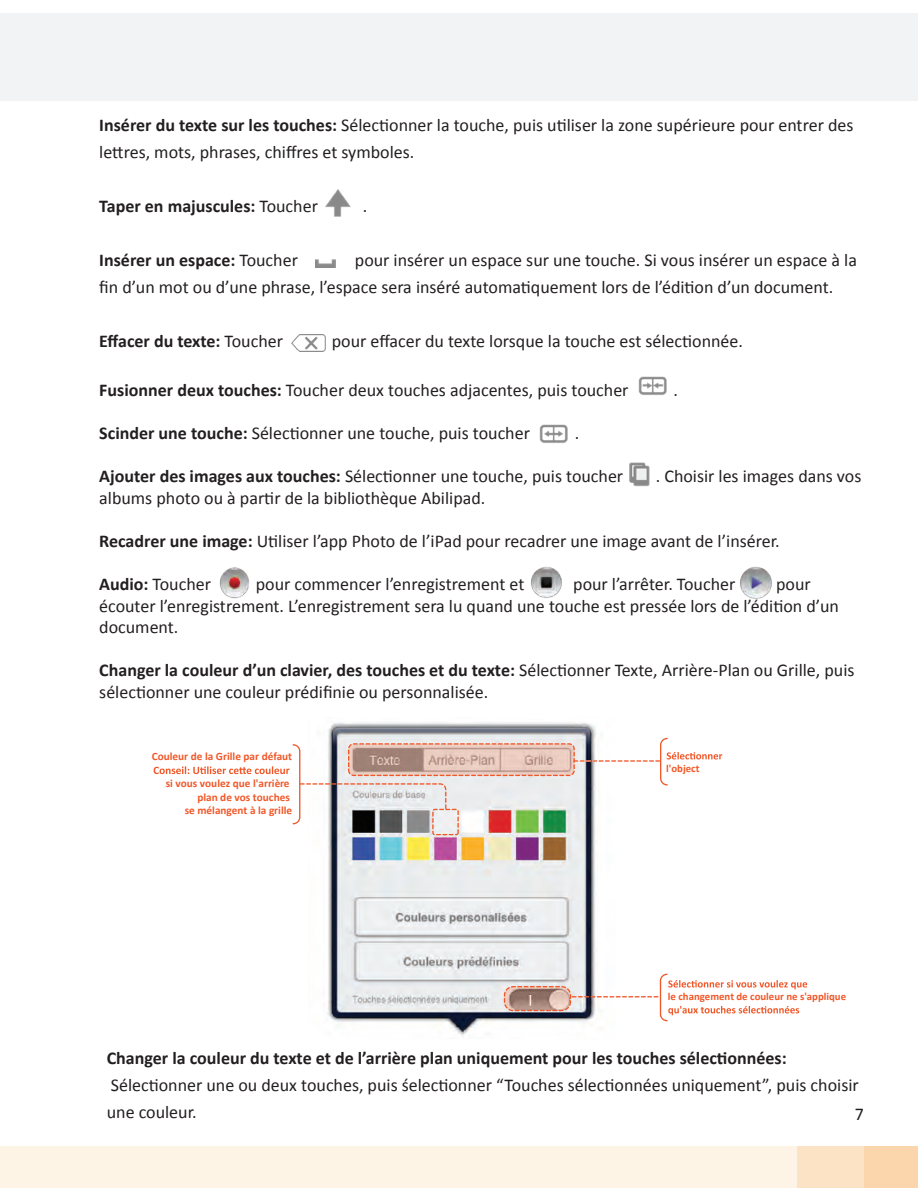
<style>
.page{position:relative;width:918px;height:1188px;background:#fff}
.page>*{position:absolute;margin:0;border:0;box-sizing:border-box;transform-origin:0 0}
.t1{font:18px/27px "Calibri";color:#231f20}
.t2{font:700 18px "Calibri";color:#231f20}
.t3{font:700 11.25px/13.5px "Calibri";color:#f15829;text-align:right}
.t4{font:700 10.8px "Calibri";color:#f15829}
.s1{font-weight:700}
.s2{font-weight:400}
</style>
<div class="page">
<img style="left:327px;top:722px;width:269px;height:315px">
<svg style="left:154px;top:738px;width:568px;height:97px"></svg>
<svg style="left:504px;top:974px;width:303px;height:47px"></svg>
<hr style="left:0;top:1146px;width:1px;height:42px;background:#fbd5ab">
<div style="left:0;top:13px;width:918px;height:88px;background:#f2f3f4"></div>
<div style="left:1px;top:1146px;width:917px;height:42px;background:#fef4e6"></div>
<div style="left:797px;top:1146px;width:121px;height:42px;background:#fce3c6"></div>
<div style="left:865px;top:1146px;width:53px;height:42px;background:#fbd5ab"></div>
<img style="left:326px;top:189px;width:25px;height:27px">
<img style="left:315px;top:259px;width:21px;height:8px">
<img style="left:291px;top:334px;width:35px;height:18px">
<img style="left:539px;top:424px;width:29px;height:19px">
<img style="left:638px;top:376px;width:29px;height:19px">
<img style="left:629px;top:462px;width:21px;height:25px">
<img style="left:219px;top:567px;width:31px;height:31px">
<img style="left:740px;top:566px;width:32px;height:33px">
<img style="left:531px;top:567px;width:31px;height:31px">
<p class="t1" style="left:99px;top:111px;width:756px"><span class="s1">Insérer du texte sur les touches:</span> Sélectionner la touche, puis utiliser la zone supérieure pour entrer des lettres, mots, phrases, chiffres et symboles.</p>
<p class="t2" style="left:99px;top:195px;width:220px">Taper en majuscules: <span class="s2">Toucher</span></p>
<p class="t1" style="left:363px;top:192px;width:6px">.</p>
<p class="t2" style="left:99px;top:249px;width:200px">Insérer un espace: <span class="s2">Toucher</span></p>
<p class="t1" style="left:99px;top:246px;width:759px;text-indent:256px">pour insérer un espace sur une touche. Si vous insérer un espace à la fin d’un mot ou d’une phrase, l’espace sera inséré automatiquement lors de l’édition d’un document.</p>
<p class="t2" style="left:99px;top:330px;width:185px">Effacer du texte: <span class="s2">Toucher</span></p>
<p class="t1" style="left:332px;top:327px;width:413px">pour effacer du texte lorsque la touche est sélectionnée.</p>
<p class="t1" style="left:99px;top:375px;width:531px"><span class="s1">Fusionner deux touches:</span> Toucher deux touches adjacentes, puis toucher</p>
<p class="t1" style="left:673px;top:375px;width:6px">.</p>
<p class="t1" style="left:99px;top:419px;width:432px"><span class="s1">Scinder une touche:</span> Sélectionner une touche, puis toucher</p>
<p class="t1" style="left:575px;top:419px;width:6px">.</p>
<p class="t1" style="left:99px;top:462px;width:525px"><span class="s1">Ajouter des images aux touches:</span> Sélectionner une touche, puis toucher</p>
<p class="t1" style="left:656px;top:462px;width:207px">. Choisir les images dans vos</p>
<p class="t1" style="left:99px;top:483px;width:388px">albums photo ou à partir de la bibliothèque Abilipad.</p>
<p class="t1" style="left:99px;top:527px;width:682px"><span class="s1">Recadrer une image:</span> Utiliser l’app Photo de l’iPad pour recadrer une image avant de l’insérer.</p>
<p class="t1" style="left:99px;top:570px;width:113px"><span class="s1">Audio:</span> Toucher</p>
<p class="t1" style="left:256px;top:570px;width:270px">pour commencer l’enregistrement et</p>
<p class="t1" style="left:573px;top:570px;width:164px">pour l’arrêter. Toucher</p>
<p class="t1" style="left:99px;top:572px;width:741px;line-height:21.6px;text-indent:677px">pour écouter l’enregistrement. L’enregistrement sera lu quand une touche est pressée lors de l’édition d’un document.</p>
<p class="t1" style="left:99px;top:659px;width:757px;line-height:21.6px"><span class="s1">Changer la couleur d’un clavier, des touches et du texte:</span> Sélectionner Texte, Arrière-Plan ou Grille, puis sélectionner une couleur prédifinie ou personnalisée.</p>
<p class="t3" style="left:152px;top:749px;width:142px">Couleur de la Grille par défaut</p>
<p class="t3" style="left:166px;top:776px;width:128px">si vous voulez que l'arrière plan de vos touches<br>se mélangent à la grille</p>
<p class="t4" style="left:666px;top:762px;width:35px">l'object</p>
<p class="t4" style="left:668px;top:990px;width:180px">le changement de couleur ne s'applique</p>
<p class="t2" style="left:107px;top:1046px;width:681px">Changer la couleur du texte et de l’arrière plan uniquement pour les touches sélectionnées:</p>
<p class="t1" style="left:107px;top:1070px;width:753px">Sélectionner une ou deux touches, puis śelectionner “Touches sélectionnées uniquement”, puis choisir une couleur.</p>
<p class="t1" style="left:855px;top:1099px;width:11px">7</p>
</div>
